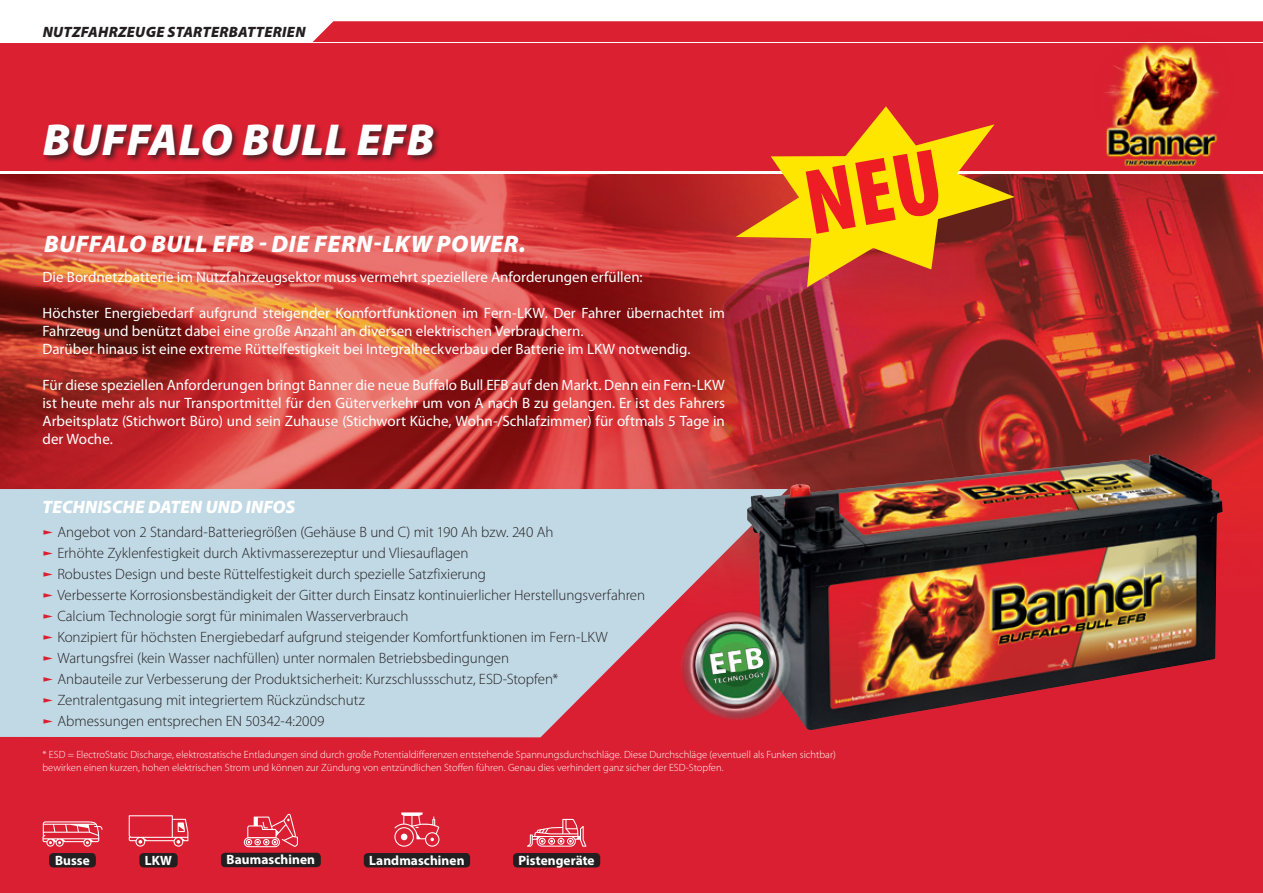
<style>
.page{position:relative;width:1263px;height:893px;background:#fff}
.page>*{position:absolute;margin:0;border:0;box-sizing:border-box;transform-origin:0 0}
.t1{font:italic 900 45px "Myriad Pro";letter-spacing:.02em;color:#fff}
.t2{font:italic 900 24px "Myriad Pro";letter-spacing:.015em;color:#fff}
.t3{font:italic 900 18px "Myriad Pro";color:#fff}
.t4{font:300 15px "Myriad Pro";letter-spacing:-.005em;color:#231f20}
.t5{font:15px/18px "Myriad Pro";color:#fff}
.t6{font:italic 900 15px "Myriad Pro";letter-spacing:.02em;color:#231f20}
.t7{font:700 13.5px "Myriad Pro";color:#fff}
.t8{font:300 10.5px/12.6px "Myriad Pro";color:#fff}
.t9{font:900 7.8px "Myriad Pro";color:#fff}
.s1{color:#da2031}
</style>
<div class="page">
<div style="left:0;top:0;width:1263px;height:170px;background:#da2031"></div>
<div style="left:42px;top:122px;width:399px;height:41px;background:#231f20;opacity:.75"></div>
<svg style="left:0;top:0;width:1263px;height:43px;fill:#fff"></svg>
<img style="left:0;top:174px;width:1263px;height:719px">
<img style="left:1093px;top:29px;width:139px;height:138px">
<div style="left:49px;top:853px;width:47px;height:14px;background:#231f20;border-radius:4px"></div>
<div style="left:221px;top:853px;width:100px;height:14px;background:#231f20;border-radius:4px"></div>
<svg style="left:244px;top:814px;width:54px;height:33px;background:#e35463"></svg>
<div style="left:139px;top:853px;width:39px;height:14px;background:#231f20;border-radius:4px"></div>
<svg style="left:129px;top:815px;width:59px;height:32px;background:#e14757"></svg>
<svg style="left:43px;top:821px;width:59px;height:26px;background:#e5606d"></svg>
<div style="left:364px;top:853px;width:106px;height:14px;background:#231f20;border-radius:4px"></div>
<svg style="left:394px;top:812px;width:45px;height:35px;background:#e2505f"></svg>
<div style="left:513px;top:853px;width:87px;height:14px;background:#231f20;border-radius:4px"></div>
<svg style="left:527px;top:819px;width:59px;height:28px;background:#e45c6a"></svg>
<svg style="left:736px;top:106px;width:279px;height:181px"></svg>
<svg style="left:0;top:489px;width:788px;height:248px;background:#c3c9d6"></svg>
<img style="left:747px;top:454px;width:475px;height:276px">
<img style="left:681px;top:611px;width:110px;height:109px">
<img style="left:695px;top:624px;width:81px;height:81px;border-radius:40px">
<div style="left:806px;top:150px;width:136px;height:84px;background:#ffe601"></div>
<img style="left:684px;top:629px;width:119px;height:66px">
<p class="t6" style="left:43px;top:22px;width:264px">NUTZFAHRZEUGE STARTERBATTERIEN</p>
<p class="t1" style="left:43px;top:110px;width:393px">BUFFALO BULL EFB</p>
<p class="t2" style="left:44px;top:228px;width:483px">BUFFALO BULL EFB - DIE FERN-LKW POWER.</p>
<p class="t5" style="left:43px;top:267px;width:602px">Die Bordnetzbatterie im Nutzfahrzeugsektor muss vermehrt speziellere Anforderungen erfüllen:</p>
<p class="t5" style="left:43px;top:303px;width:684px">Höchster Energiebedarf aufgrund steigender Komfortfunktionen im Fern-LKW. Der Fahrer übernachtet im<br>Fahrzeug und benützt dabei eine große Anzahl an diversen elektrischen Verbrauchern.</p>
<p class="t5" style="left:43px;top:339px;width:650px">Darüber hinaus ist eine extreme Rüttelfestigkeit bei Integralheckverbau der Batterie im LKW notwendig.</p>
<p class="t5" style="left:43px;top:375px;width:684px;text-align:justify">Für diese speziellen Anforderungen bringt Banner die neue Buffalo Bull EFB auf den Markt. Denn ein Fern-LKW ist heute mehr als nur Transportmittel für den Güterverkehr um von A nach B zu gelangen. Er ist des Fahrers Arbeitsplatz (Stichwort Büro) und sein Zuhause (Stichwort Küche, Wohn-/Schlafzimmer) für oftmals 5 Tage in der Woche.</p>
<p class="t3" style="left:43px;top:495px;width:254px">TECHNISCHE DATEN UND INFOS</p>
<p class="t4" style="left:43px;top:523px;width:512px"><span class="s1">❑</span> Angebot von 2 Standard-Batteriegrößen (Gehäuse B und C) mit 190 Ah bzw. 240 Ah</p>
<p class="t4" style="left:43px;top:544px;width:427px"><span class="s1">❑</span> Erhöhte Zyklenfestigkeit durch Aktivmasserezeptur und Vliesauflagen</p>
<p class="t4" style="left:43px;top:565px;width:445px"><span class="s1">❑</span> Robustes Design und beste Rüttelfestigkeit durch spezielle Satzfixierung</p>
<p class="t4" style="left:43px;top:586px;width:604px"><span class="s1">❑</span> Verbesserte Korrosionsbeständigkeit der Gitter durch Einsatz kontinuierlicher Herstellungsverfahren</p>
<p class="t4" style="left:43px;top:607px;width:367px"><span class="s1">❑</span> Calcium Technologie sorgt für minimalen Wasserverbrauch</p>
<p class="t4" style="left:43px;top:628px;width:567px"><span class="s1">❑</span> Konzipiert für höchsten Energiebedarf aufgrund steigender Komfortfunktionen im Fern-LKW</p>
<p class="t4" style="left:43px;top:649px;width:468px"><span class="s1">❑</span> Wartungsfrei (kein Wasser nachfüllen) unter normalen Betriebsbedingungen</p>
<p class="t4" style="left:43px;top:670px;width:517px"><span class="s1">❑</span> Anbauteile zur Verbesserung der Produktsicherheit: Kurzschlussschutz, ESD‑Stopfen*</p>
<p class="t4" style="left:43px;top:691px;width:324px"><span class="s1">❑</span> Zentralentgasung mit integriertem Rückzündschutz</p>
<p class="t4" style="left:43px;top:712px;width:283px"><span class="s1">❑</span> Abmessungen entsprechen EN 50342-4:2009</p>
<p class="t9" style="left:713px;top:676px;width:53px;rotate:-8deg">TECHNOLOGY</p>
<p class="t8" style="left:43px;top:748px;width:795px">* ESD = ElectroStatic Discharge, elektrostatische Entladungen sind durch große Potentialdifferenzen entstehende Spannungsdurchschläge. Diese Durchschläge (eventuell als Funken sichtbar) bewirken einen kurzen, hohen elektrischen Strom und können zur Zündung von entzündlichen Stoffen führen. Genau dies verhindert ganz sicher der ESD-Stopfen.</p>
<p class="t7" style="left:55px;top:851px;width:37px">Busse</p>
<p class="t7" style="left:145px;top:851px;width:29px">LKW</p>
<p class="t7" style="left:227px;top:851px;width:90px">Baumaschinen</p>
<p class="t7" style="left:369px;top:851px;width:97px">Landmaschinen</p>
<p class="t7" style="left:518px;top:851px;width:78px">Pistengeräte</p>
</div>
